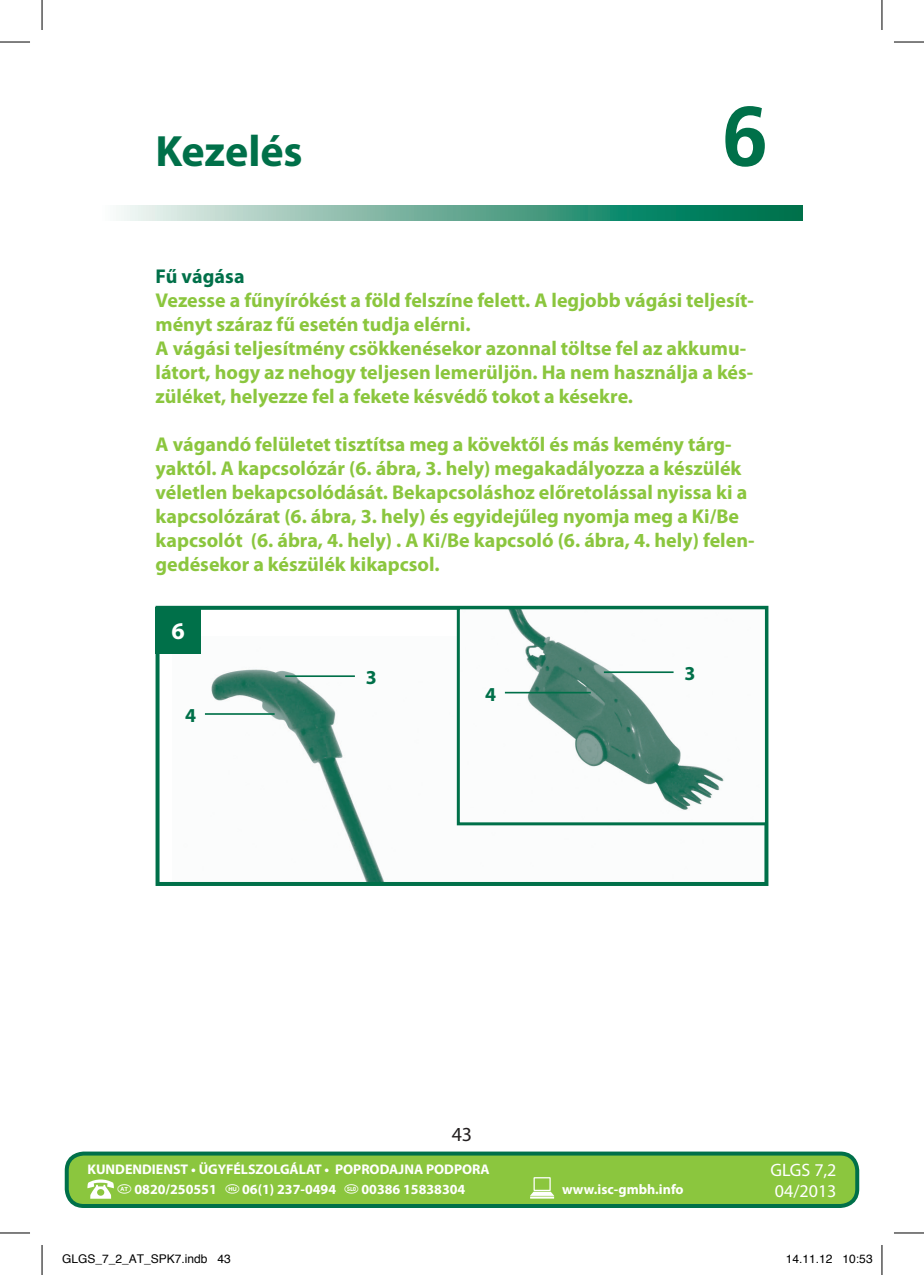
<style>
.page{position:relative;width:924px;height:1275px;background:#fff}
.page>*{position:absolute;margin:0;border:0;box-sizing:border-box;transform-origin:0 0}
.t1{font:700 84px "Frutiger";color:#007049}
.t2{font:700 44px "Myriad Pro";color:#007049}
.t3{font:700 24px "Myriad Pro";color:#fff}
.t4{font:700 20px/24px "Myriad Pro";color:#8bc63e}
.t5{font:700 20px "Myriad Pro";letter-spacing:.005em;color:#007049}
.t6{font:20px "Myriad Pro";color:#231f20}
.t7{font:700 19.8px "Myriad Pro";color:#007049}
.t8{font:18px/21.6px "Myriad Pro";color:#fff}
.t9{font:700 14px/19.6px "Myriad Pro";color:#fff;text-align:center}
.t10{font:12px "Helvetica";color:#000}
</style>
<div class="page">
<svg style="left:119px;top:205px;width:683px;height:16px;background:#63ab95"></svg>
<div style="left:67px;top:1153px;width:789px;height:53px;background:#8bc63e;border-radius:17px"></div>
<div style="left:65px;top:1151px;width:793px;height:57px;border:4px solid #007049;border-radius:17px"></div>
<svg style="left:530px;top:1177px;width:24px;height:21px"></svg>
<svg style="left:87px;top:1179px;width:27px;height:19px"></svg>
<img style="left:172px;top:653px;width:591px;height:228px">
<div style="left:155px;top:606px;width:613px;height:280px;border:4px solid #007049"></div>
<div style="left:155px;top:607px;width:46px;height:46px;background:#007049"></div>
<hr style="left:205px;top:713px;width:69px;height:2px;background:#007049">
<hr style="left:285px;top:675px;width:70px;height:2px;background:#007049">
<img style="left:460px;top:610px;width:303px;height:211px">
<div style="left:456px;top:606px;width:311px;height:219px;border:3px solid #007049"></div>
<hr style="left:504px;top:692px;width:86px;height:1px;background:#007049">
<hr style="left:603px;top:671px;width:70px;height:2px;background:#007049">
<hr style="left:0;top:42px;width:30px;height:1px;background:#000">
<hr style="left:893px;top:42px;width:30px;height:1px;background:#000">
<hr style="left:0;top:1232px;width:30px;height:1px;background:#000">
<hr style="left:893px;top:1232px;width:30px;height:1px;background:#000">
<hr style="left:42px;top:0;width:1px;height:30px;background:#000">
<hr style="left:42px;top:1245px;width:1px;height:30px;background:#000">
<hr style="left:881px;top:0;width:1px;height:30px;background:#000">
<hr style="left:881px;top:1245px;width:1px;height:30px;background:#000">
<h2 class="t2" style="left:155px;top:126px;width:149px">Kezelés</h2>
<h1 class="t1" style="left:721px;top:87px;width:48px">6</h1>
<p class="t5" style="left:155px;top:265px;width:91px">Fű vágása</p>
<p class="t4" style="left:155px;top:288px;width:599px">Vezesse a fűnyírókést a föld felszíne felett. A legjobb vágási teljesít&shy;ményt száraz fű esetén tudja elérni.<br>A vágási teljesítmény csökkenésekor azonnal töltse fel az akkumu&shy;látort, hogy az nehogy teljesen lemerüljön. Ha nem használja a kés&shy;züléket, helyezze fel a fekete késvédő tokot a késekre.</p>
<p class="t4" style="left:155px;top:432px;width:600px">A vágandó felületet tisztítsa meg a kövektől és más kemény tárg&shy;yaktól. A kapcsolózár (6. ábra, 3. hely) megakadályozza a készülék véletlen bekapcsolódását. Bekapcsoláshoz előretolással nyissa ki a kapcsolózárat (6. ábra, 3. hely) és egyidejűleg nyomja meg a Ki/Be kapcsolót (6. ábra, 4. hely) . A Ki/Be kapcsoló (6. ábra, 4. hely) felen&shy;gedésekor a készülék kikapcsol.</p>
<p class="t3" style="left:171px;top:617px;width:15px">6</p>
<p class="t7" style="left:185px;top:704px;width:12px">4</p>
<p class="t7" style="left:366px;top:666px;width:12px">3</p>
<p class="t7" style="left:485px;top:683px;width:12px">4</p>
<p class="t7" style="left:684px;top:662px;width:12px">3</p>
<p class="t6" style="left:451px;top:1123px;width:22px">43</p>
<p class="t9" style="left:87px;top:1160px;width:403px">KUNDENDIENST • ÜGYFÉLSZOLGÁLAT • POPRODAJNA PODPORA <sup>u</sup> 0820/250551 <sup>@</sup> 06(1) 237-0494 <sup>X</sup> 00386 15838304</p>
<p class="t9" style="left:562px;top:1179px;width:123px">www.isc-gmbh.info</p>
<p class="t8" style="left:770px;top:1159px;width:67px">GLGS 7,2<br>04/2013</p>
<p class="t10" style="left:62px;top:1249px;width:170px">GLGS_7_2_AT_SPK7.indb 43</p>
<p class="t10" style="left:785px;top:1249px;width:88px">14.11.12 10:53</p>
</div>
